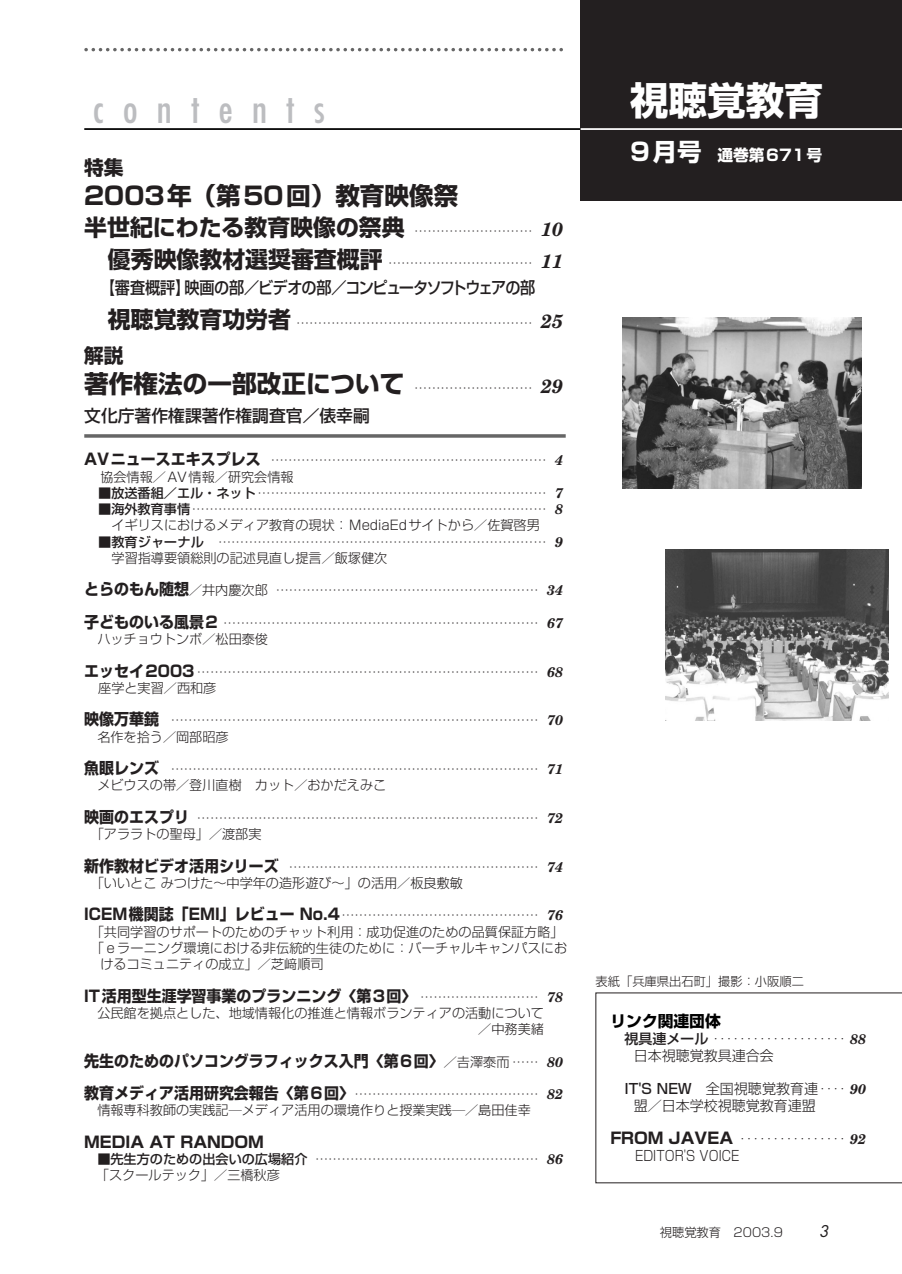
<style>
.page{position:relative;width:902px;height:1274px;background:#fff}
.page>*{position:absolute;margin:0;border:0;box-sizing:border-box;transform-origin:0 0}
.t1{font:condensed 38.5px "Futura";letter-spacing:.5em;color:#bcbdc0}
.t2{font:700 38.5px "Shin Go";color:#fff}
.t3{font:700 24.68px "Shin Go";color:#231f20}
.t4{font:700 22.93px/32px "Shin Go";color:#231f20;text-align:right}
.t5{font:700 19.78px "Shin Go";color:#231f20}
.t6{font:500 16.8px "Shin Go";letter-spacing:-.06em;color:#231f20;scale:.9 1}
.t7{font:500 16.8px "Shin Go";color:#231f20}
.t8{font:700 15.75px/32.6px "Shin Go";color:#231f20;scale:.95 1}
.t9{font:700 15.75px "Shin Go";color:#231f20}
.t10{font:700 15.75px "Shin Go";color:#fff}
.t11{font:700 15.75px "Shin Go";color:#000}
.t12{font:italic 15.75px "Futura";color:#231f20}
.t13{font:300 14px/16.8px "Shin Go";color:#231f20}
.t14{font:300 14px/16.8px "Shin Go";color:#231f20;scale:.95 1}
.t15{font:300 14px "Shin Go";color:#231f20;scale:.87 1}
.t16{font:300 13.12px/16.3px "Shin Go";color:#231f20}
.t17{font:300 12.25px "Shin Go";color:#231f20}
.s1{font-weight:300;font-size:13.12px}
.s2{font-family:"New Century Schlbk";font-style:italic;font-size:19.25px}
.s3{font-weight:700;font-size:22.93px}
.s4{font-family:"New Century Schlbk";font-weight:700;font-style:italic;font-size:19.25px}
.s5{font-weight:700;font-size:15.75px}
.s6{font-family:"New Century Schlbk";font-weight:700;font-style:italic;font-size:14px}
.s7{font-weight:500}
.s8{font-family:"New Century Schlbk";font-style:italic;font-size:14px}
.s9{font-family:"BLS Gaiji ST Sgl";font-weight:400}
.s10{font-family:"BLS Gaiji ST Sgl";font-weight:400;font-size:13.12px}
.s11{font-size:24.5px}
.s12{font-family:"New Century Schlbk";font-weight:700;font-style:italic}
.s13{font-weight:300;font-size:14px}
</style>
<div class="page">
<svg style="left:595px;top:993px;width:306px;height:190px"></svg>
<div style="left:580px;top:0;width:321px;height:201px;background:#231f20"></div>
<hr style="left:84px;top:128px;width:496px;height:2px;background:#000">
<hr style="left:580px;top:128px;width:321px;height:2px;background:#fff">
<svg style="left:86px;top:48px;width:477px;height:3px"></svg>
<svg style="left:84px;top:434px;width:481px;height:4px;background:#787878"></svg>
<img style="left:622px;top:317px;width:239px;height:172px">
<img style="left:665px;top:549px;width:223px;height:171px">
<h1 class="t1" style="left:93px;top:91px;width:233px">contents</h1>
<h3 class="t5" style="left:84px;top:161px;width:41px">特集</h3>
<h2 class="t3" style="left:84px;top:186px;width:376px">2003年（第50回）教育映像祭</h2>
<h3 class="t4" style="left:84px;top:214px;width:480px">半世紀にわたる教育映像の祭典 <span class="s1">………………………</span> <span class="s2">10</span>優秀映像教材選奨審査概評 <span class="s1">……………………………</span> <span class="s2">11</span></h3>
<p class="t6" style="left:100px;top:281px;width:484px">【審査概評】映画の部／ビデオの部／コンピュータソフトウェアの部</p>
<p class="t16" style="left:108px;top:317px;width:457px"><span class="s3">視聴覚教育功労者</span> ……………………………………………… <span class="s4">25</span></p>
<h3 class="t5" style="left:84px;top:349px;width:41px">解説</h3>
<h2 class="t3" style="left:84px;top:374px;width:480px">著作権法の一部改正について <span class="s1">………………………</span> <span class="s2">29</span></h2>
<p class="t7" style="left:84px;top:409px;width:287px">文化庁著作権課著作権調査官／俵幸嗣</p>
<p class="t16" style="left:100px;top:454px;width:464px;text-indent:-16px"><span class="s5">AVニュースエキスプレス</span> ……………………………………………………… <span class="s6">4</span>協会情報／AV情報／研究会情報</p>
<p class="t16" style="left:98px;top:487px;width:466px"><span class="s7">■放送番組／エル・ネット</span>………………………………………………………… <span class="s6">7</span></p>
<p class="t16" style="left:111px;top:503px;width:453px;text-indent:-13px"><span class="s7">■海外教育事情</span>……………………………………………………………………… <span class="s6">8</span>イギリスにおけるメディア教育の現状：MediaEdサイトから／佐賀啓男</p>
<p class="t16" style="left:111px;top:535px;width:453px;text-indent:-13px"><span class="s7">■教育ジャーナル</span> ………………………………………………………………… <span class="s6">9</span>学習指導要領総則の記述見直し提言／飯塚健次</p>
<p class="t16" style="left:84px;top:584px;width:480px"><span class="s5">とらのもん随想</span>／井内慶次郎 …………………………………………………… <span class="s6">34</span></p>
<p class="t16" style="left:97px;top:617px;width:467px;text-indent:-13px"><span class="s5">子どものいる風景2</span> ……………………………………………………………… <span class="s6">67</span>ハッチョウトンボ／松田泰俊</p>
<p class="t16" style="left:98px;top:665px;width:466px;text-indent:-14px"><span class="s5">エッセイ2003</span> …………………………………………………………………… <span class="s6">68</span>座学と実習／西和彦</p>
<p class="t16" style="left:97px;top:714px;width:467px;text-indent:-13px"><span class="s5">映像万華鏡</span> ………………………………………………………………………… <span class="s6">70</span>名作を拾う／岡部昭彦</p>
<p class="t16" style="left:97px;top:763px;width:467px;text-indent:-13px"><span class="s5">魚眼レンズ</span> ………………………………………………………………………… <span class="s6">71</span>メビウスの帯／登川直樹　カット／おかだえみこ</p>
<p class="t16" style="left:91px;top:812px;width:474px;text-indent:-7px"><span class="s5">映画のエスプリ</span> …………………………………………………………………… <span class="s6">72</span>「アララトの聖母」／渡部実</p>
<p class="t16" style="left:91px;top:860px;width:474px;text-indent:-7px"><span class="s5">新作教材ビデオ活用シリーズ</span> ………………………………………………… <span class="s6">74</span>「いいとこみつけた～中学年の造形遊び～」の活用／板良敷敏</p>
<p class="t8" style="left:84px;top:900px;width:505px">ICEM機関誌「EMI」レビュー No.4<span class="s1">………………………………………</span> <span class="s8">76</span></p>
<p class="t16" style="left:91px;top:925px;width:474px">「共同学習のサポートのためのチャット利用：成功促進のための品質保証方略」</p>
<p class="t16" style="left:91px;top:942px;width:478px">「ｅラーニング環境における非伝統的生徒のために：バーチャルキャンパスにお</p>
<p class="t16" style="left:100px;top:958px;width:225px">けるコミュニティの成立」／芝<span class="s9">闢</span>順司</p>
<p class="t8" style="left:84px;top:982px;width:505px">IT活用型生涯学習事業のプランニング〈第3回〉 <span class="s1">………………………</span> <span class="s8">78</span></p>
<p class="t16" style="left:97px;top:1007px;width:448px;text-align:right">公民館を拠点とした、地域情報化の推進と情報ボランティアの活動について／中務美緒</p>
<p class="t8" style="left:84px;top:1047px;width:505px">先生のためのパソコングラフィックス入門〈第6回〉<span class="s1">／</span><span class="s10">鐡</span><span class="s1">澤泰而 ……</span> <span class="s8">80</span>教育メディア活用研究会報告〈第6回〉<span class="s1">……………………………………</span> <span class="s8">82</span></p>
<p class="t16" style="left:97px;top:1104px;width:435px">情報専科教師の実践記―メディア活用の環境作りと授業実践―／島田佳幸</p>
<p class="t9" style="left:84px;top:1136px;width:181px">MEDIA AT RANDOM</p>
<p class="t16" style="left:96px;top:1153px;width:468px"><span class="s7">■先生方のための出会いの広場紹介</span> …………………………………………… <span class="s6">86</span>「スクールテック」／三橋秋彦</p>
<h1 class="t2" style="left:630px;top:86px;width:194px">視聴覚教育</h1>
<p class="t10" style="left:630px;top:149px;width:193px"><span class="s11">9月号</span> 通巻第671号</p>
<p class="t17" style="left:595px;top:977px;width:210px">表紙「兵庫県出石町」撮影：小阪順二</p>
<p class="t11" style="left:610px;top:1015px;width:112px">リンク関連団体</p>
<p class="t14" style="left:633px;top:1032px;width:246px;text-indent:-9px"><span class="s7">視具連メール</span> ‥‥‥‥‥‥‥‥‥‥ <span class="s12">88</span>日本視聴覚教具連合会</p>
<p class="t13" style="left:633px;top:1082px;width:234px;text-indent:-9px"><span class="s7">IT'S NEW</span> 全国視聴覚教育連‥‥ <span class="s12">90</span>盟／日本学校視聴覚教育連盟</p>
<p class="t9" style="left:610px;top:1132px;width:257px">FROM JAVEA <span class="s13">‥‥‥‥‥‥‥‥</span> <span class="s8">92</span></p>
<p class="t15" style="left:634px;top:1150px;width:121px">EDITOR'S VOICE</p>
<p class="t17" style="left:659px;top:1228px;width:125px">視聴覚教育　2003.9</p>
<p class="t12" style="left:818px;top:1224px;width:11px">3</p>
</div>
